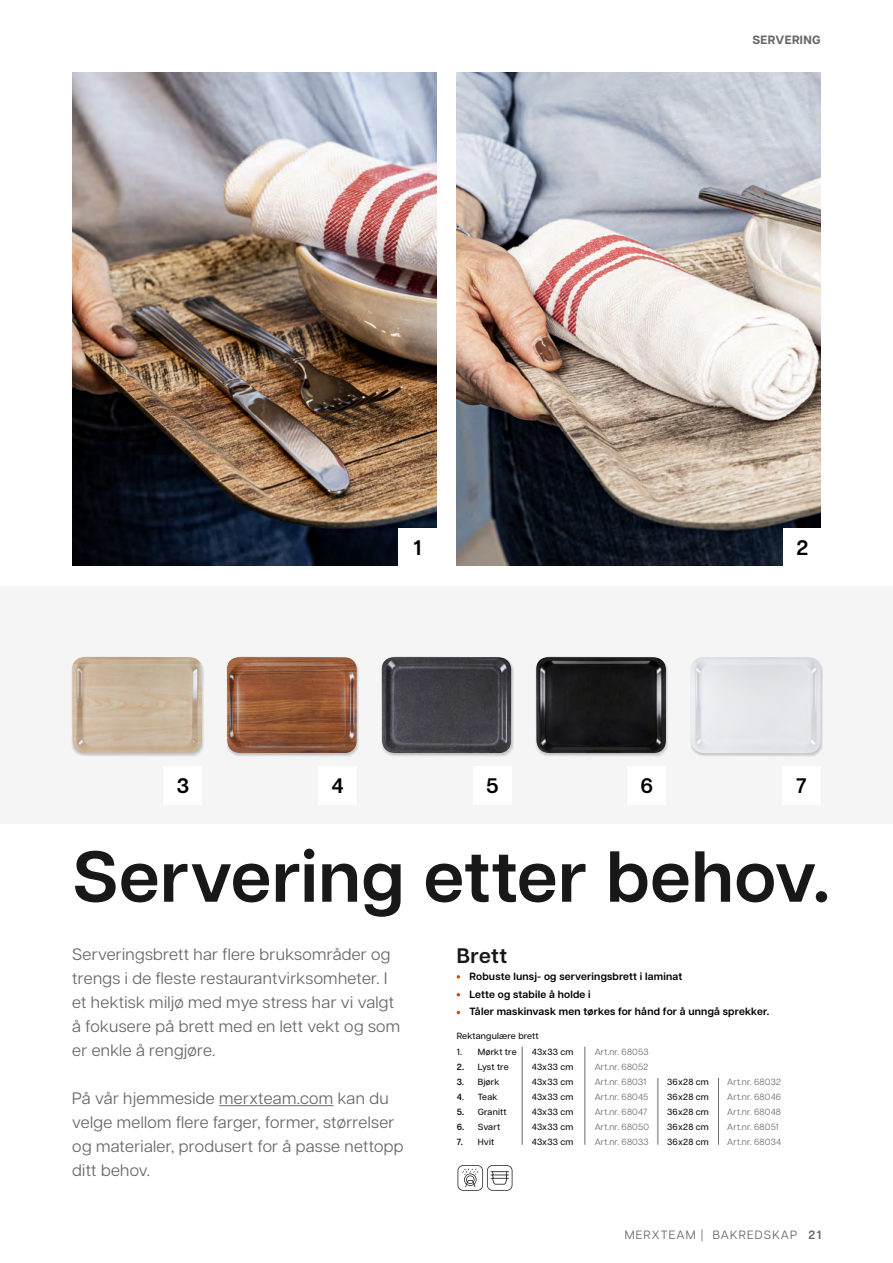
<style>
.page{position:relative;width:893px;height:1263px;background:#fff}
.page>*{position:absolute;margin:0;border:0;box-sizing:border-box;transform-origin:0 0}
.t1{font:600 72px "Articulat CF";letter-spacing:.01em;color:#181818}
.t2{font:600 21px "Articulat CF";color:#000}
.t3{font:600 21px "Articulat CF";letter-spacing:.025em;color:#181818}
.t4{font:16.5px/24px "Articulat CF";letter-spacing:.02em;color:#696868}
.t5{font:12px "Articulat CF";letter-spacing:.1em;color:#696868}
.t6{font:700 12px "Articulat CF";letter-spacing:.03em;color:#696868}
.t7{font:600 10.5px "Articulat CF";letter-spacing:.02em;color:#000}
.t8{font:500 9px "Articulat CF";letter-spacing:.02em;color:#181818}
.t9{font:9px "Articulat CF";letter-spacing:.02em;color:#696868}
.s1{font-weight:600}
</style>
<div class="page">
<div style="left:0;top:586px;width:893px;height:237px;background:#f5f5f5"></div>
<img style="left:72px;top:72px;width:364px;height:494px">
<img style="left:457px;top:72px;width:364px;height:494px">
<div style="left:71px;top:657px;width:134px;height:100px;background:#000;opacity:.2"></div>
<img style="left:72px;top:656px;width:130px;height:97px">
<div style="left:226px;top:657px;width:133px;height:100px;background:#000;opacity:.2"></div>
<img style="left:227px;top:656px;width:130px;height:97px">
<div style="left:380px;top:657px;width:134px;height:100px;background:#000;opacity:.2"></div>
<img style="left:382px;top:656px;width:129px;height:97px">
<div style="left:535px;top:657px;width:133px;height:100px;background:#000;opacity:.2"></div>
<img style="left:536px;top:656px;width:130px;height:97px">
<div style="left:690px;top:657px;width:133px;height:100px;background:#000;opacity:.2"></div>
<img style="left:691px;top:657px;width:130px;height:96px">
<hr style="left:219px;top:1105px;width:115px;height:1px;background:#696868">
<div style="left:398px;top:528px;width:39px;height:38px;background:#fff"></div>
<div style="left:164px;top:766px;width:38px;height:38px;background:#fff"></div>
<div style="left:782px;top:766px;width:39px;height:38px;background:#fff"></div>
<div style="left:473px;top:766px;width:38px;height:38px;background:#fff"></div>
<div style="left:628px;top:766px;width:38px;height:38px;background:#fff"></div>
<div style="left:318px;top:766px;width:39px;height:38px;background:#fff"></div>
<div style="left:783px;top:528px;width:38px;height:38px;background:#fff"></div>
<hr style="left:522px;top:1047px;width:1px;height:98px;background:#696868">
<hr style="left:585px;top:1047px;width:1px;height:98px;background:#696868">
<hr style="left:718px;top:1078px;width:1px;height:67px;background:#696868">
<hr style="left:658px;top:1078px;width:1px;height:67px;background:#696868">
<svg style="left:458px;top:1165px;width:54px;height:26px"></svg>
<p class="t2" style="left:413px;top:533px;width:10px">1</p>
<p class="t6" style="left:752px;top:31px;width:70px">SERVERING</p>
<p class="t2" style="left:796px;top:533px;width:13px">2</p>
<p class="t2" style="left:177px;top:771px;width:14px">3</p>
<p class="t2" style="left:331px;top:771px;width:14px">4</p>
<p class="t2" style="left:486px;top:771px;width:14px">5</p>
<p class="t2" style="left:640px;top:771px;width:14px">6</p>
<p class="t2" style="left:796px;top:771px;width:12px">7</p>
<h1 class="t1" style="left:72px;top:824px;width:759px">Servering etter behov.</h1>
<p class="t4" style="left:72px;top:941px;width:329px">Serveringsbrett har flere bruksområder og trengs i de fleste restaurantvirksomheter. I et hektisk miljø med mye stress har vi valgt å fokusere på brett med en lett vekt og som er enkle å rengjøre.</p>
<p class="t4" style="left:72px;top:1085px;width:333px">På vår hjemmeside merxteam.com kan du velge mellom flere farger, former, størrelser og materialer, produsert for å passe nettopp ditt behov.</p>
<p class="t3" style="left:457px;top:940px;width:52px">Brett</p>
<p class="t7" style="left:457px;top:968px;width:227px">• Robuste lunsj- og serveringsbrett i laminat</p>
<p class="t7" style="left:457px;top:986px;width:136px">• Lette og stabile å holde i</p>
<p class="t7" style="left:457px;top:1004px;width:314px">• Tåler maskinvask men tørkes for hånd for å unngå sprekker.</p>
<p class="t8" style="left:457px;top:1045px;width:61px">1. Mørkt tre</p>
<p class="t8" style="left:532px;top:1045px;width:43px">43x33 cm</p>
<p class="t9" style="left:595px;top:1045px;width:55px">Art.nr. 68053</p>
<p class="t8" style="left:457px;top:1060px;width:53px"><span class="s1">2.</span> Lyst tre</p>
<p class="t8" style="left:532px;top:1060px;width:43px">43x33 cm</p>
<p class="t9" style="left:595px;top:1060px;width:55px">Art.nr. 68052</p>
<p class="t8" style="left:457px;top:1075px;width:44px"><span class="s1">3</span>. Bjørk</p>
<p class="t8" style="left:532px;top:1075px;width:43px">43x33 cm</p>
<p class="t9" style="left:595px;top:1075px;width:53px">Art.nr. 68031</p>
<p class="t8" style="left:457px;top:1090px;width:42px"><span class="s1">4</span>. Teak</p>
<p class="t8" style="left:532px;top:1090px;width:43px">43x33 cm</p>
<p class="t9" style="left:595px;top:1090px;width:55px">Art.nr. 68045</p>
<p class="t8" style="left:457px;top:1105px;width:51px"><span class="s1">5.</span> Granitt</p>
<p class="t8" style="left:532px;top:1105px;width:43px">43x33 cm</p>
<p class="t9" style="left:595px;top:1105px;width:54px">Art.nr. 68047</p>
<p class="t8" style="left:457px;top:1120px;width:45px"><span class="s1">6.</span> Svart</p>
<p class="t8" style="left:532px;top:1120px;width:43px">43x33 cm</p>
<p class="t9" style="left:595px;top:1120px;width:56px">Art.nr. 68050</p>
<p class="t8" style="left:457px;top:1135px;width:39px"><span class="s1">7.</span> Hvit</p>
<p class="t8" style="left:532px;top:1135px;width:43px">43x33 cm</p>
<p class="t9" style="left:595px;top:1135px;width:55px">Art.nr. 68033</p>
<p class="t8" style="left:457px;top:1029px;width:83px">Rektangulære brett</p>
<p class="t8" style="left:667px;top:1075px;width:43px">36x28 cm</p>
<p class="t9" style="left:727px;top:1075px;width:55px">Art.nr. 68032</p>
<p class="t8" style="left:667px;top:1090px;width:43px">36x28 cm</p>
<p class="t9" style="left:727px;top:1090px;width:55px">Art.nr. 68046</p>
<p class="t8" style="left:667px;top:1105px;width:43px">36x28 cm</p>
<p class="t9" style="left:727px;top:1105px;width:55px">Art.nr. 68048</p>
<p class="t8" style="left:667px;top:1120px;width:43px">36x28 cm</p>
<p class="t9" style="left:727px;top:1120px;width:53px">Art.nr. 68051</p>
<p class="t8" style="left:667px;top:1135px;width:43px">36x28 cm</p>
<p class="t9" style="left:727px;top:1135px;width:55px">Art.nr. 68034</p>
<p class="t5" style="left:625px;top:1226px;width:198px">MERXTEAM | BAKREDSKAP <span class="s1">21</span></p>
</div>
